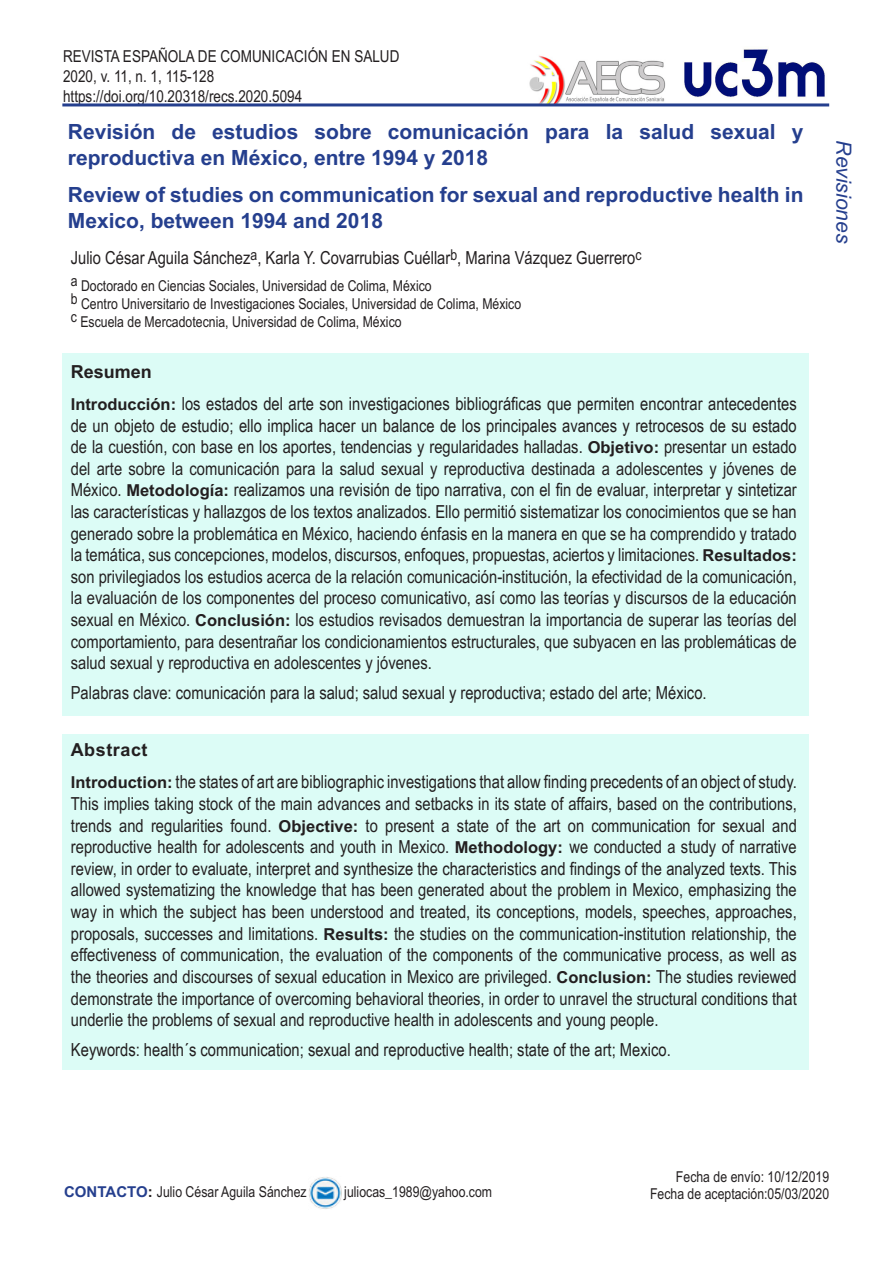
<style>
.page{position:relative;width:893px;height:1263px;background:#fff}
.page>*{position:absolute;margin:0;border:0;box-sizing:border-box;transform-origin:0 0}
.t1{font:21px/25.2px "Arial Bold MT2";color:#253f8e}
.t2{font:italic 21px "Arial";color:#253f8e}
.t3{font:18px/21.6px "Arial Narrow 2";color:#231f20;text-align:justify}
.t4{font:18px "Arial Narrow";color:#231f20}
.t5{font:18px "Arial Bold MT2";letter-spacing:.03em;color:#231f20}
.t6{font:18px "Arial Bold MT2";color:#231f20}
.t7{font:16.5px/19.8px "Arial Narrow 2";color:#231f20}
.t8{font:15px "Arial Narrow 2";color:#231f20}
.s1{font-family:"Arial Bold MT2";font-size:16.5px}
.s2{font-family:"Arial Narrow"}
.s3{font-family:"Arial Bold MT2";color:#253f8e}
.s4{font-family:"Arial Bold MT2"}
</style>
<div class="page">
<img style="left:684px;top:49px;width:141px;height:49px">
<img style="left:529px;top:55px;width:137px;height:48px">
<hr style="left:62px;top:103px;width:767px;height:3px;background:#253f8e">
<div style="left:62px;top:353px;width:747px;height:363px;background:#dcfcf6"></div>
<div style="left:62px;top:734px;width:747px;height:336px;background:#dcfcf6"></div>
<img style="left:309px;top:1177px;width:32px;height:32px">
<p class="t7" style="left:63px;top:46px;width:338px">REVISTA ESPAÑOLA DE COMUNICACIÓN EN SALUD<br>2020, v. 11, n. 1, 115-128 https://doi.org/10.20318/recs.2020.5094</p>
<p class="t1" style="left:68px;top:120px;width:737px">Revisión de estudios sobre comunicación para la salud sexual y reproductiva en México, entre 1994 y 2018</p>
<p class="t1" style="left:68px;top:183px;width:737px">Review of studies on communication for sexual and reproductive health in<br>Mexico, between 1994 and 2018</p>
<p class="t3" style="left:71px;top:246px;width:572px">Julio César Aguila Sánchez<sup>a</sup>, Karla Y. Covarrubias Cuéllar<sup>b</sup>, Marina Vázquez Guerrero<sup>c</sup></p>
<p class="t8" style="left:71px;top:274px;width:362px">a Doctorado en Ciencias Sociales, Universidad de Colima, México</p>
<p class="t8" style="left:71px;top:292px;width:452px">b Centro Universitario de Investigaciones Sociales, Universidad de Colima, México</p>
<p class="t8" style="left:71px;top:310px;width:332px">c Escuela de Mercadotecnia, Universidad de Colima, México</p>
<p class="t6" style="left:71px;top:359px;width:83px">Resumen</p>
<p class="t3" style="left:71px;top:392px;width:728px"><span class="s1">Introducción:</span> <span class="s2">los estados del arte son investigaciones bibliográficas que permiten encontrar antecedentes de un objeto de estudio; ello implica hacer un balance de los principales avances y retrocesos de su estado </span>de la cuestión, con base en los aportes, tendencias y regularidades halladas. <span class="s1">Objetivo:</span> presentar un estado del arte sobre la comunicación para la salud sexual y reproductiva destinada a adolescentes y jóvenes de México. <span class="s1">Metodología:</span> <span class="s2">realizamos una revisión de tipo narrativa, con el fin de evaluar, interpretar y sintetizar </span>las características y hallazgos de los textos analizados. Ello permitió sistematizar los conocimientos que se han generado sobre la problemática en México, haciendo énfasis en la manera en que se ha comprendido y tratado la temática, sus concepciones, modelos, discursos, enfoques, propuestas, aciertos y limitaciones. <span class="s1">Resultados: </span>son privilegiados los estudios acerca de la relación comunicación-institución, la efectividad de la comunicación, la evaluación de los componentes del proceso comunicativo, así como las teorías y discursos de la educación sexual en México. <span class="s1">Conclusión:</span> los estudios revisados demuestran la importancia de superar las teorías del comportamiento, para desentrañar los condicionamientos estructurales, que subyacen en las problemáticas de salud sexual y reproductiva en adolescentes y jóvenes.</p>
<p class="t4" style="left:71px;top:680px;width:637px">Palabras clave: comunicación para la salud; salud sexual y reproductiva; estado del arte; México.</p>
<p class="t5" style="left:71px;top:737px;width:78px">Abstract</p>
<p class="t3" style="left:71px;top:771px;width:727px"><span class="s1">Introduction:</span> <span class="s2">the states of art are bibliographic investigations that allow finding precedents of an object of study.<br></span>This implies taking stock of the main advances and setbacks in its state of affairs, based on the contributions, trends and regularities found. <span class="s1">Objective:</span> to present a state of the art on communication for sexual and reproductive health for adolescents and youth in Mexico. <span class="s1">Methodology:</span> we conducted a study of narrative <span class="s2">review, in order to evaluate, interpret and synthesize the characteristics and findings of the analyzed texts. This </span>allowed systematizing the knowledge that has been generated about the problem in Mexico, emphasizing the way in which the subject has been understood and treated, its conceptions, models, speeches, approaches, proposals, successes and limitations. <span class="s1">Results:</span> the studies on the communication-institution relationship, the effectiveness of communication, the evaluation of the components of the communicative process, as well as the theories and discourses of sexual education in Mexico are privileged. <span class="s1">Conclusion:</span> The studies reviewed demonstrate the importance of overcoming behavioral theories, in order to unravel the structural conditions that underlie the problems of sexual and reproductive health in adolescents and young people.</p>
<p class="t4" style="left:71px;top:1037px;width:601px">Keywords: health´s communication; sexual and reproductive health; state of the art; Mexico.</p>
<p class="t2" style="left:858px;top:140px;width:104px;rotate:90deg">Revisiones</p>
<p class="t8" style="left:64px;top:1181px;width:244px"><span class="s3">CONTACTO</span><span class="s4">:</span> Julio César Aguila Sánchez</p>
<p class="t8" style="left:344px;top:1181px;width:149px">juliocas_1989@yahoo.com</p>
<p class="t8" style="left:676px;top:1166px;width:155px">Fecha de envío: 10/12/2019</p>
<p class="t8" style="left:650px;top:1182px;width:181px">Fecha de aceptación:05/03/2020</p>
</div>
